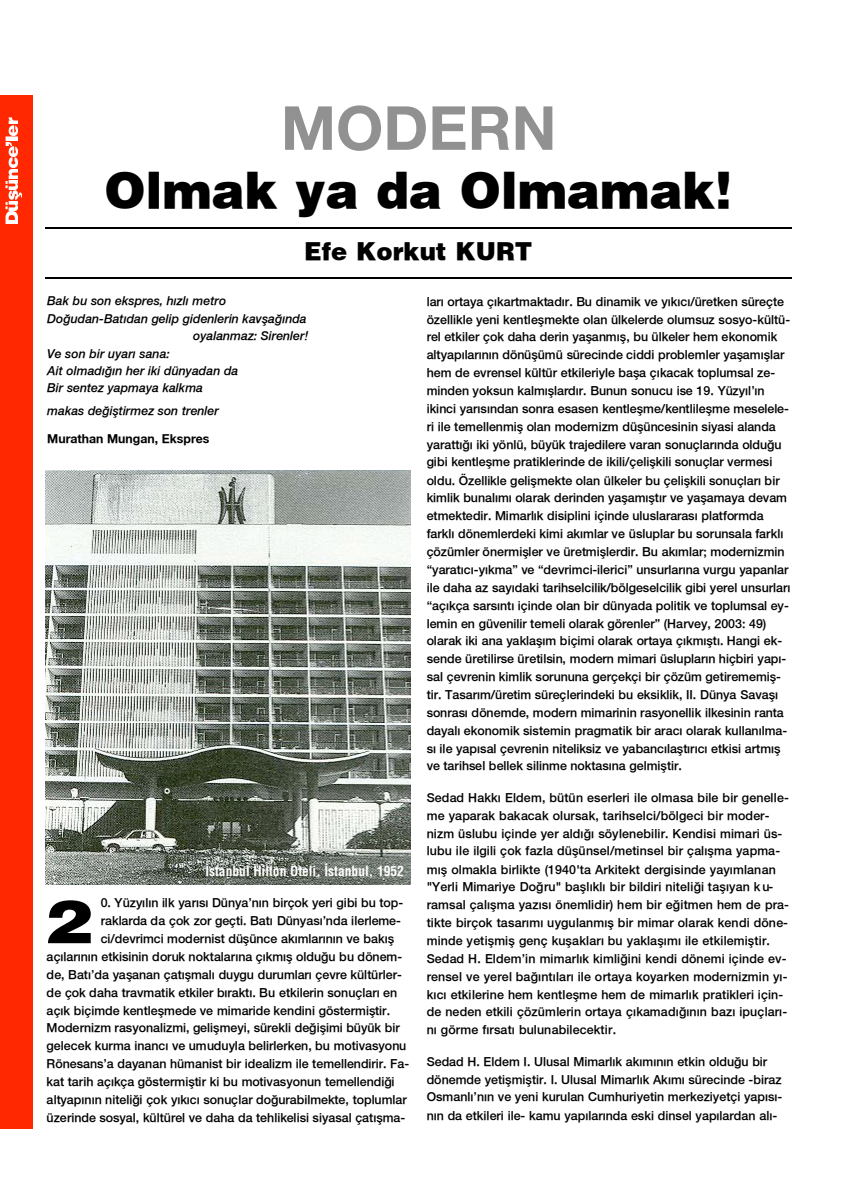
<style>
.page{position:relative;width:845px;height:1196px;background:#fff}
.page>*{position:absolute;margin:0;border:0;box-sizing:border-box;transform-origin:0 0}
.t1{font:60.75px "Helvetica T Bold";color:#919191}
.t2{font:60px "Helvetica T Black";color:#000;scale:1.2 1}
.t3{font:49.35px "Helvetica T Black";color:#000}
.t4{font:24.3px "Helvetica T Black";color:#000}
.t5{font:13.5px "Helvetica Cond T Bold";color:#fff}
.t6{font:12.45px/17.9px "Helvetica T Medium";color:#000}
.t7{font:italic 12.3px "Helvetica T Medium";color:#000}
.t8{font:12.3px "Helvetica T Bold";color:#000}
.s1{font-size:12.6px}
</style>
<div class="page">
<div style="left:0;top:96px;width:33px;height:1033px;background:#ff2800"></div>
<img style="left:5px;top:212px;width:13px;height:11px">
<img style="left:5px;top:201px;width:13px;height:9px">
<img style="left:8px;top:190px;width:14px;height:9px">
<img style="left:5px;top:180px;width:13px;height:9px">
<img style="left:8px;top:169px;width:10px;height:9px">
<img style="left:8px;top:147px;width:10px;height:20px">
<svg style="left:5px;top:142px;width:7px;height:3px"></svg>
<img style="left:5px;top:117px;width:13px;height:23px">
<hr style="left:45px;top:228px;width:746px;height:1px;background:#000">
<hr style="left:45px;top:278px;width:746px;height:1px;background:#000">
<img style="left:45px;top:471px;width:365px;height:414px">
<h1 class="t1" style="left:281px;top:91px;width:277px">MODERN</h1>
<h3 class="t3" style="left:105px;top:158px;width:629px">Olmak ya da Olmamak!</h3>
<h3 class="t4" style="left:304px;top:236px;width:230px">Efe Korkut KURT</h3>
<p class="t7" style="left:47px;top:294px;width:181px">Bak bu son ekspres, h›zl› metro</p>
<p class="t7" style="left:47px;top:311px;width:261px">Do¤udan-Bat›dan gelip gidenlerin kavfla¤›nda</p>
<p class="t7" style="left:193px;top:328px;width:117px">oyalanmaz: Sirenler!</p>
<p class="t7" style="left:47px;top:346px;width:124px">Ve son bir uyar› sana:</p>
<p class="t7" style="left:47px;top:363px;width:193px">Ait olmad›¤›n her iki dünyadan da</p>
<p class="t7" style="left:47px;top:380px;width:157px">Bir sentez yapmaya kalkma</p>
<p class="t7" style="left:47px;top:403px;width:173px">makas de¤ifltirmez son trenler</p>
<p class="t8" style="left:47px;top:431px;width:164px">Murathan Mungan, Ekspres</p>
<p class="t5" style="left:205px;top:862px;width:200px">‹stanbul Hilton Oteli, ‹stanbul, 1952</p>
<p class="t6" style="left:101px;top:894px;width:304px">0. Yüzy›l›n ilk yar›s› Dünya’n›n birçok yeri gibi bu top-</p>
<p class="t6" style="left:101px;top:911px;width:302px">raklarda da çok zor geçti. Bat› Dünyas›’nda ilerleme-</p>
<p class="t6" style="left:101px;top:930px;width:295px">ci/devrimci modernist düflünce ak›mlar›n›n ve bak›fl</p>
<p class="t6" style="left:47px;top:947px;width:357px">aç›lar›n›n etkisinin doruk noktalar›na ç›km›fl oldu¤u bu dönem-</p>
<p class="t6" style="left:47px;top:965px;width:357px">de, Bat›’da yaflanan çat›flmal› duygu durumlar› çevre kültürler-</p>
<p class="t6" style="left:47px;top:983px;width:352px">de çok daha travmatik etkiler b›rakt›. Bu etkilerin sonuçlar› en</p>
<p class="t6" style="left:47px;top:1001px;width:345px">aç›k biçimde kentleflmede ve mimaride kendini göstermifltir.</p>
<p class="t6" style="left:47px;top:1019px;width:355px">Modernizm rasyonalizmi, geliflmeyi, sürekli de¤iflimi büyük bir</p>
<p class="t6" style="left:47px;top:1037px;width:361px">gelecek kurma inanc› ve umuduyla belirlerken, bu motivasyonu</p>
<p class="t6" style="left:47px;top:1055px;width:364px">Rönesans’a dayanan hümanist bir idealizm ile temellendirir. Fa-</p>
<p class="t6" style="left:47px;top:1072px;width:349px">kat tarih aç›kça göstermifltir ki bu motivasyonun temellendi¤i</p>
<p class="t6" style="left:47px;top:1090px;width:362px">altyap›n›n niteli¤i çok y›k›c› sonuçlar do¤urabilmekte, toplumlar</p>
<p class="t6" style="left:47px;top:1108px;width:360px">üzerinde sosyal, kültürel ve daha da tehlikelisi siyasal çat›flma-</p>
<h2 class="t2" style="left:44px;top:882px;width:41px">2</h2>
<p class="t6" style="left:427px;top:292px;width:365px">lar› ortaya ç›kartmaktad›r. Bu dinamik ve y›k›c›/üretken süreçte özellikle yeni kentleflmekte olan ülkelerde olumsuz sosyo-kültü&shy;rel etkiler çok daha derin yaflanm›fl, bu ülkeler hem ekonomik altyap›lar›n›n dönüflümü sürecinde ciddi problemler yaflam›fllar hem de evrensel kültür etkileriyle bafla ç›kacak toplumsal ze&shy;minden yoksun kalm›fllard›r. Bunun sonucu ise 19. Yüzy›l’›n ikinci yar›s›ndan sonra esasen kentleflme/kentlileflme meselele&shy;ri ile temellenmifl olan modernizm düflüncesinin siyasi alanda yaratt›¤› iki yönlü, büyük trajedilere varan sonuçlar›nda oldu¤u gibi kentleflme pratiklerinde de ikili/çeliflkili sonuçlar vermesi oldu. Özellikle geliflmekte olan ülkeler bu çeliflkili sonuçlar› bir kimlik bunal›m› olarak derinden yaflam›flt›r ve yaflamaya devam etmektedir. Mimarl›k disiplini içinde uluslararas› platformda farkl› dönemlerdeki kimi ak›mlar ve üsluplar bu sorunsala farkl› çözümler önermifller ve üretmifllerdir. Bu ak›mlar; modernizmin “yarat›c›-y›kma” ve “devrimci-ilerici” unsurlar›na vurgu yapanlar ile daha az say›daki tarihselcilik/bölgeselcilik gibi yerel unsurlar› “aç›kça sars›nt› içinde olan bir dünyada politik ve toplumsal ey&shy;lemin en güvenilir temeli olarak görenler” (Harvey, 2003: 49) olarak iki ana yaklafl›m biçimi olarak ortaya ç›km›flt›. Hangi ek&shy;sende üretilirse üretilsin, modern mimari üsluplar›n hiçbiri yap›- sal çevrenin kimlik sorununa gerçekçi bir çözüm getirememifl&shy;tir. Tasar›m/üretim süreçlerindeki bu eksiklik, II. Dünya Savafl› sonras› dönemde, modern mimarinin rasyonellik ilkesinin ranta dayal› ekonomik sistemin pragmatik bir arac› olarak kullan›lma&shy;s› ile yap›sal çevrenin niteliksiz ve yabanc›laflt›r›c› etkisi artm›fl ve tarihsel bellek silinme noktas›na gelmifltir.</p>
<p class="t6" style="left:427px;top:788px;width:364px">Sedad Hakk› Eldem, bütün eserleri ile olmasa bile bir genelle&shy;me yaparak bakacak olursak, tarihselci/bölgeci bir moder&shy;nizm üslubu içinde yer ald›¤› söylenebilir. Kendisi mimari üs&shy;lubu ile ilgili çok fazla düflünsel/metinsel bir çal›flma yapma&shy;m›fl olmakla birlikte (1940'ta Arkitekt dergisinde yay›mlanan "Yerli Mimariye Do¤ru" bafll›kl› bir bildiri niteli¤i tafl›yan ku&shy;ramsal çal›flma yaz›s› önemlidir) hem bir e¤itmen hem de pra&shy;tikte birçok tasar›m› uygulanm›fl bir mimar olarak kendi döne&shy;minde yetiflmifl genç kuflaklar› bu yaklafl›m› ile etkilemifltir.<br>Sedad H. Eldem’in mimarl›k kimli¤ini kendi dönemi içinde ev&shy;rensel ve yerel ba¤›nt›lar› ile ortaya koyarken modernizmin y›- k›c› etkilerine hem kentleflme hem de mimarl›k pratikleri için&shy;de neden etkili çözümlerin ortaya ç›kamad›¤›n›n baz› ipuçlar›- n› görme f›rsat› bulunabilecektir.</p>
<p class="t6" style="left:427px;top:1052px;width:357px">Sedad H. Eldem I. Ulusal Mimarl›k ak›m›n›n etkin oldu¤u bir dönemde yetiflmifltir. I. Ulusal Mimarl›k Ak›m› sürecinde -biraz Osmanl›’n›n ve yeni kurulan Cumhuriyetin merkeziyetçi yap›s›- n›n da etkileri ile- kamu yap›lar›nda eski dinsel yap›lardan <span class="s1">al›-</span></p>
</div>
